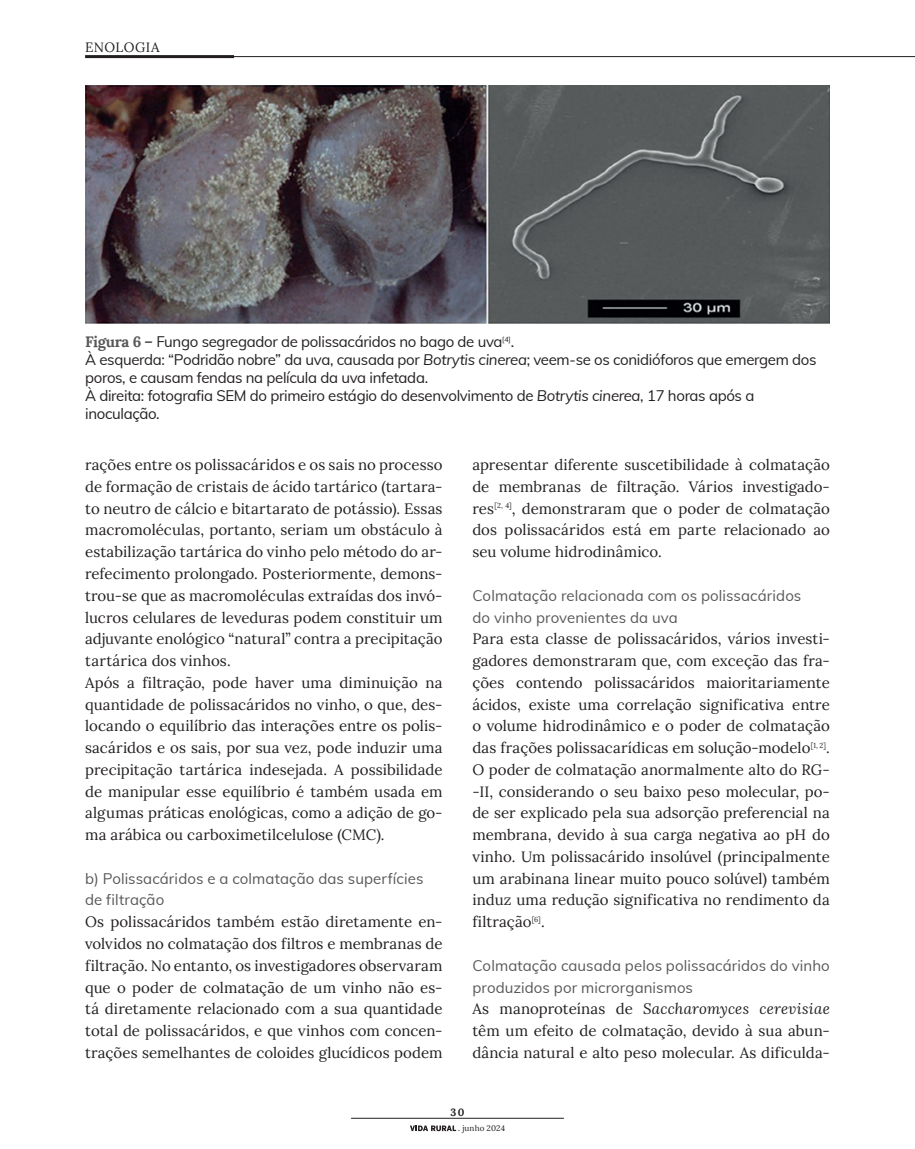
<style>
.page{position:relative;width:915px;height:1149px;background:#fff}
.page>*{position:absolute;margin:0;border:0;box-sizing:border-box;transform-origin:0 0}
.t1{font:15px/21.8px "Lora";letter-spacing:.005em;color:#231f20;text-align:justify}
.t2{font:15px/18px "Muli";letter-spacing:-.02em;color:#231f20}
.t3{font:15px/21.8px "Muli";letter-spacing:.005em;color:#57585a}
.t4{font:13.5px "Lora";letter-spacing:.03em;color:#231f20}
.t5{font:700 10.5px "Lora";color:#231f20}
.t6{font:8.1px "Lora";letter-spacing:.02em;color:#231f20}
.s1{font-family:"Lora";font-weight:700;color:#57585a}
.s2{font-style:italic}
.s3{font-family:"Poynter Text Roman Two"}
</style>
<div class="page">
<svg style="left:410px;top:1125px;width:46px;height:5px"></svg>
<hr style="left:85px;top:55px;width:149px;height:3px;background:#231f20">
<hr style="left:351px;top:1117px;width:212px;height:1px;background:#231f20">
<hr style="left:213px;top:56px;width:701px;height:1px;background:#231f20">
<img style="left:85px;top:85px;width:744px;height:238px">
<p class="t4" style="left:85px;top:37px;width:76px">ENOLOGIA</p>
<p class="t2" style="left:85px;top:332px;width:732px"><span class="s1">Figura 6 –</span> Fungo segregador de polissacáridos no bago de uva<sup>[4]</sup>.<br>À esquerda: “Podridão nobre” da uva, causada por <span class="s2">Botrytis cinerea</span>; veem-se os conidióforos que emergem dos poros, e causam fendas na película da uva infetada.<br>À direita: fotografia SEM do primeiro estágio do desenvolvimento de <span class="s2">Botrytis cinerea</span>, 17 horas após a inoculação.</p>
<p class="t1" style="left:85px;top:453px;width:359px;text-align:left">rações entre os polissacáridos e os sais no processo de formação de cristais de ácido tartárico (tartara&shy;to neutro de cálcio e bitartarato de potássio). Essas macromoléculas, portanto, seriam um obstáculo à estabilização tartárica do vinho pelo método do ar&shy;refecimento prolongado. Posteriormente, demons&shy;trou-se que as macromoléculas extraídas dos invó&shy;lucros celulares de leveduras podem constituir um adjuvante enológico “natural” contra a precipitação tartárica dos vinhos.<br>Após a filtração, pode haver uma diminuição na quantidade de polissacáridos no vinho, o que, des&shy;locando o equilíbrio das interações entre os polis&shy;sacáridos e os sais, por sua vez, pode induzir uma precipitação tartárica indesejada. A possibilidade de manipular esse equilíbrio é também usada em algumas práticas enológicas, como a adição de go&shy;ma arábica ou carboximetilcelulose (CMC).</p>
<p class="t3" style="left:85px;top:866px;width:340px">b) Polissacáridos e a colmatação das superfícies de filtração</p>
<p class="t1" style="left:85px;top:909px;width:359px">Os polissacáridos também estão diretamente en&shy;volvidos no colmatação dos filtros e membranas de filtração. No entanto, os investigadores observaram que o poder de colmatação de um vinho não es&shy;tá diretamente relacionado com a sua quantidade total de polissacáridos, e que vinhos com concen&shy;trações semelhantes de coloides glucídicos podem</p>
<p class="t1" style="left:472px;top:453px;width:359px">apresentar diferente suscetibilidade à colmatação de membranas de filtração. Vários investigado&shy;res<sup>[2,</sup> <sup>4]</sup>, demonstraram que o poder de colmatação dos polissacáridos está em parte relacionado ao seu volume hidrodinâmico.</p>
<p class="t3" style="left:472px;top:583px;width:330px">Colmatação relacionada com os polissacáridos do vinho provenientes da uva</p>
<p class="t1" style="left:472px;top:627px;width:359px">Para esta classe de polissacáridos, vários investi&shy;gadores demonstraram que, com exceção das fra&shy;ções contendo polissacáridos maioritariamente ácidos, existe uma correlação significativa entre o volume hidrodinâmico e o poder de colmatação das frações polissacarídicas em solução-modelo<sup>[1,</sup> <sup>2]</sup>.<br>O poder de colmatação anormalmente alto do RG--II, considerando o seu baixo peso molecular, po&shy;de ser explicado pela sua adsorção preferencial na membrana, devido à sua carga negativa ao pH do vinho. Um polissacárido insolúvel (principalmente um arabinana linear muito pouco solúvel) também induz uma redução significativa no rendimento da filtração<sup>[6]</sup>.</p>
<p class="t3" style="left:472px;top:953px;width:359px">Colmatação causada pelos polissacáridos do vinho produzidos por microrganismos</p>
<p class="t1" style="left:472px;top:996px;width:359px">As manoproteínas de <span class="s2">Saccharomyces cerevisiae </span>têm um efeito de colmatação, devido à sua abun&shy;dância natural e alto peso molecular. As dificulda-</p>
<p class="t5" style="left:450px;top:1103px;width:16px">30</p>
<p class="t6" style="left:458px;top:1121px;width:48px"><span class="s3">.</span> junho 2024</p>
</div>
